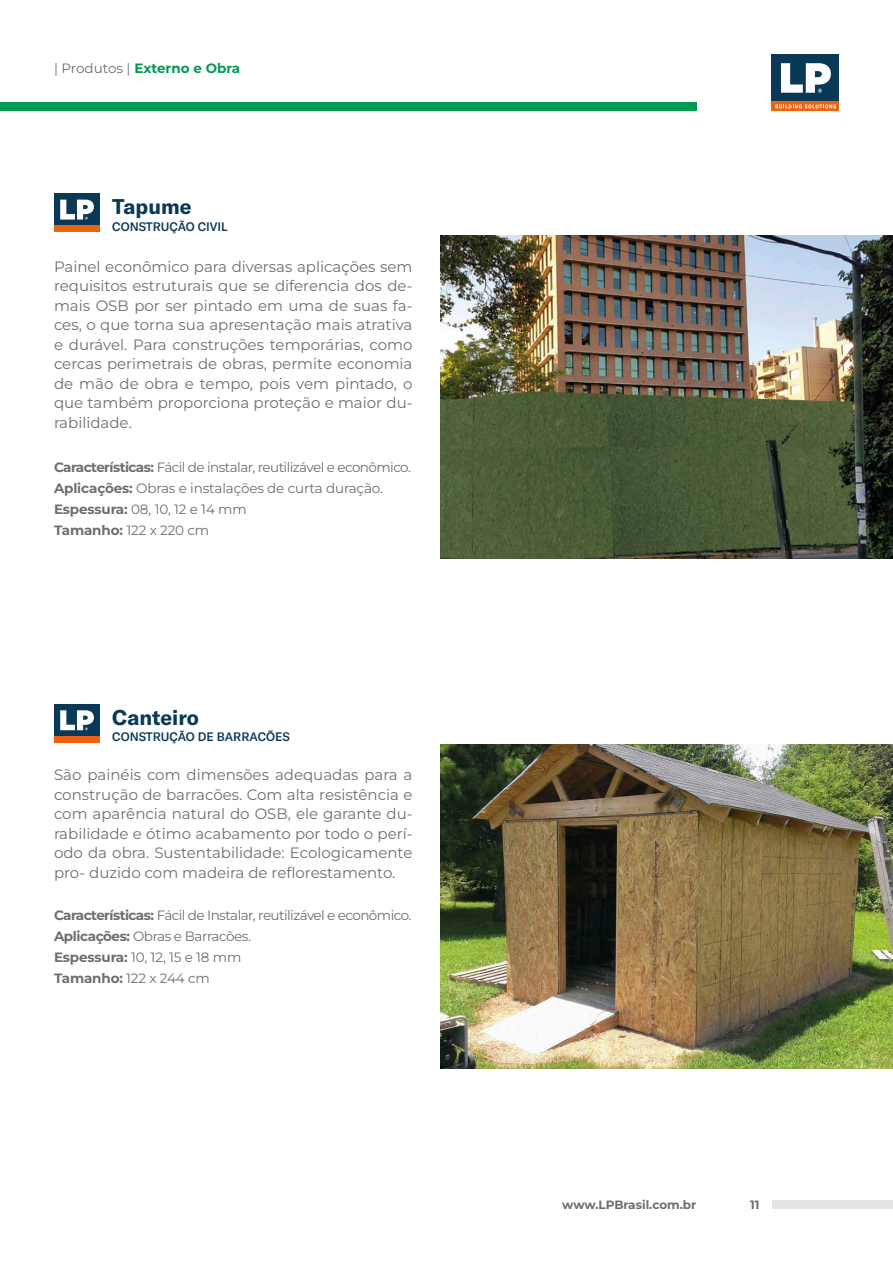
<style>
.page{position:relative;width:893px;height:1263px;background:#fff}
.page>*{position:absolute;margin:0;border:0;box-sizing:border-box;transform-origin:0 0}
.t1{font:700 21px "GT America";color:#0a3857}
.t2{font:15px/19.5px "Montserrat";color:#6e6e6e;text-align:justify}
.t3{font:13.5px "Montserrat";letter-spacing:-.04em;color:#6e6e6e}
.t4{font:13.5px "Montserrat";letter-spacing:-.01em;color:#6e6e6e}
.t5{font:700 13.5px "Montserrat";color:#009a54}
.t6{font:500 12px "GT America";color:#0a3857}
.t7{font:700 12px "Montserrat";color:#6e6e6e}
.s1{font-weight:400;color:#6e6e6e}
.s2{font-weight:700}
</style>
<div class="page">
<div style="left:772px;top:54px;width:67px;height:48px;background:#0a3857"></div>
<svg style="left:772px;top:102px;width:67px;height:9px"></svg>
<svg style="left:781px;top:63px;width:50px;height:30px"></svg>
<svg style="left:775px;top:104px;width:61px;height:4px"></svg>
<div style="left:772px;top:1200px;width:121px;height:9px;background:#e3e3e3"></div>
<img style="left:440px;top:235px;width:453px;height:323px">
<img style="left:440px;top:745px;width:453px;height:323px">
<div style="left:0;top:102px;width:696px;height:9px;background:#009a54"></div>
<div style="left:54px;top:193px;width:45px;height:33px;background:#0a3857"></div>
<div style="left:54px;top:226px;width:45px;height:6px;background:#ec620f"></div>
<svg style="left:60px;top:200px;width:34px;height:20px"></svg>
<div style="left:54px;top:704px;width:45px;height:32px;background:#0a3857"></div>
<div style="left:54px;top:736px;width:45px;height:7px;background:#ec620f"></div>
<svg style="left:60px;top:710px;width:34px;height:20px"></svg>
<p class="t5" style="left:54px;top:59px;width:188px"><span class="s1">| Produtos |</span> Externo e Obra</p>
<p class="t1" style="left:112px;top:194px;width:81px">Tapume</p>
<p class="t6" style="left:112px;top:219px;width:117px">CONSTRUÇÃO CIVIL</p>
<p class="t2" style="left:54px;top:256px;width:360px">Painel econômico para diversas aplicações sem requisitos estruturais que se diferencia dos de&shy;mais OSB por ser pintado em uma de suas fa&shy;ces, o que torna sua apresentação mais atrativa e durável. Para construções temporárias, como cercas perimetrais de obras, permite economia de mão de obra e tempo, pois vem pintado, o que também proporciona proteção e maior du&shy;rabilidade.</p>
<p class="t3" style="left:54px;top:458px;width:358px"><span class="s2">Características:</span> Fácil de instalar, reutilizável e econômico.</p>
<p class="t4" style="left:54px;top:479px;width:330px"><span class="s2">Aplicações:</span> Obras e instalações de curta duração.</p>
<p class="t3" style="left:54px;top:500px;width:194px"><span class="s2">Espessura:</span> 08, 10, 12 e 14 mm</p>
<p class="t3" style="left:54px;top:521px;width:157px"><span class="s2">Tamanho:</span> 122 x 220 cm</p>
<p class="t1" style="left:112px;top:704px;width:88px">Canteiro</p>
<p class="t6" style="left:112px;top:730px;width:179px">CONSTRUÇÃO DE BARRACÕES</p>
<p class="t2" style="left:54px;top:764px;width:360px">São painéis com dimensões adequadas para a construção de barracões. Com alta resistência e com aparência natural do OSB, ele garante du&shy;rabilidade e ótimo acabamento por todo o perí&shy;odo da obra. Sustentabilidade: Ecologicamente pro- duzido com madeira de reflorestamento.</p>
<p class="t3" style="left:54px;top:905px;width:359px"><span class="s2">Características:</span> Fácil de Instalar, reutilizável e econômico.</p>
<p class="t3" style="left:54px;top:926px;width:198px"><span class="s2">Aplicações:</span> Obras e Barracões.</p>
<p class="t3" style="left:54px;top:947px;width:189px"><span class="s2">Espessura:</span> 10, 12, 15 e 18 mm</p>
<p class="t3" style="left:54px;top:968px;width:157px"><span class="s2">Tamanho:</span> 122 x 244 cm</p>
<p class="t7" style="left:562px;top:1196px;width:136px">www.LPBrasil.com.br</p>
<p class="t7" style="left:750px;top:1196px;width:11px">11</p>
</div>
